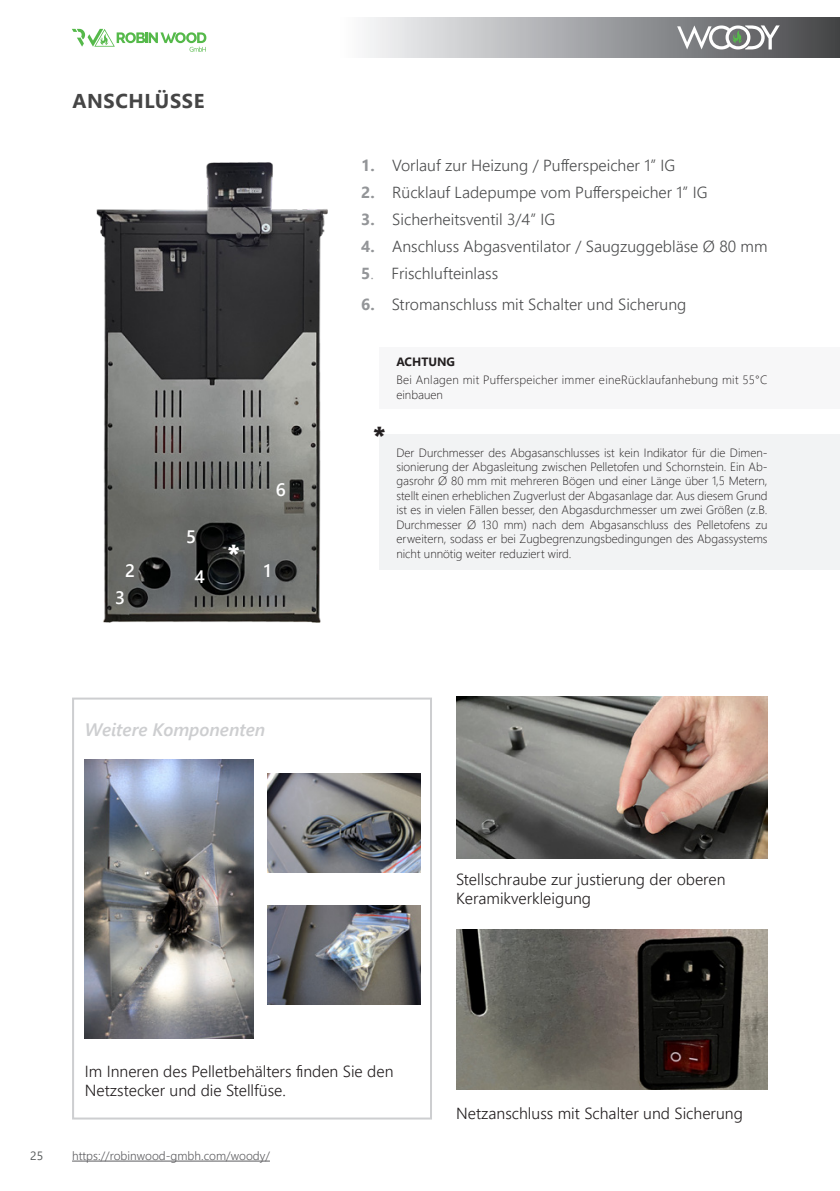
<style>
.page{position:relative;width:840px;height:1191px;background:#fff}
.page>*{position:absolute;margin:0;border:0;box-sizing:border-box;transform-origin:0 0}
.t1{font:26px "Segoe UI Black";color:#231f20}
.t2{font:26px "Segoe UI Black";color:#fff}
.Paragraph_Style_2{font:700 20px "Segoe UI";letter-spacing:.03em;color:#454545}
.t3{font:italic 600 18px "Segoe UI";color:#cdced0}
.t4{font:600 18px "Segoe UI";color:#fff}
.t5{font:300 16px "Segoe UI";color:#4b4c4d}
.t6{font:300 16px/19.2px "Segoe UI";color:#231f20}
.t7{font:300 12px/14.4px "Segoe UI";letter-spacing:.025em;color:#231f20;text-align:justify}
.t8{font:300 12px "Segoe UI";color:#5e5e61}
.t9{font:300 12px "Segoe UI";color:#231f20}
.t10{font:700 12px "Segoe UI";color:#231f20}
.t11{font:12px "Segoe UI";color:#585b5c}
.s1{font-weight:700;color:#939598}
.s2{color:#939598}
</style>
<div class="page">
<svg style="left:72px;top:29px;width:134px;height:23px"></svg>
<div style="left:337px;top:17px;width:502px;height:41px;background:linear-gradient(to right,#feffff,#48494c)"></div>
<svg style="left:676px;top:25px;width:103px;height:24px"></svg>
<hr style="left:72px;top:1160px;width:198px;height:1px;background:#5e5e61">
<img style="left:96px;top:162px;width:232px;height:461px">
<img style="left:456px;top:929px;width:311px;height:160px">
<img style="left:456px;top:696px;width:311px;height:162px">
<img style="left:85px;top:760px;width:169px;height:278px">
<img style="left:267px;top:774px;width:153px;height:98px">
<img style="left:267px;top:905px;width:153px;height:99px">
<div style="left:72px;top:697px;width:360px;height:422px;border:2px solid #cdced0"></div>
<div style="left:379px;top:347px;width:460px;height:62px;background:#f7f7f8"></div>
<div style="left:379px;top:435px;width:460px;height:135px;background:#f2f3f4"></div>
<p class="Paragraph_Style_2" style="left:72px;top:82px;width:133px">ANSCHLÜSSE</p>
<p class="t4" style="left:186px;top:520px;width:11px">5</p>
<p class="t2" style="left:227px;top:534px;width:14px">*</p>
<p class="t4" style="left:276px;top:473px;width:12px">6</p>
<p class="t4" style="left:125px;top:554px;width:11px">2</p>
<p class="t4" style="left:264px;top:554px;width:9px">1</p>
<p class="t4" style="left:194px;top:560px;width:12px">4</p>
<p class="t4" style="left:115px;top:580px;width:11px">3</p>
<p class="t3" style="left:85px;top:713px;width:182px">Weitere Komponenten</p>
<p class="t5" style="left:361px;top:151px;width:315px"><span class="s1">1.</span> Vorlauf zur Heizung / Pufferspeicher 1” IG</p>
<p class="t5" style="left:361px;top:177px;width:347px"><span class="s1">2.</span> Rücklauf Ladepumpe vom Pufferspeicher 1” IG</p>
<p class="t5" style="left:361px;top:204px;width:195px"><span class="s1">3.</span> Sicherheitsventil 3/4” IG</p>
<p class="t5" style="left:361px;top:231px;width:407px"><span class="s1">4.</span> Anschluss Abgasventilator / Saugzuggebläse Ø 80 mm</p>
<p class="t5" style="left:361px;top:258px;width:138px"><span class="s1">5</span><span class="s2">.</span> Frischlufteinlass</p>
<p class="t5" style="left:361px;top:290px;width:326px"><span class="s1">6.</span> Stromanschluss mit Schalter und Sicherung</p>
<p class="t1" style="left:373px;top:417px;width:14px">*</p>
<p class="t10" style="left:396px;top:351px;width:60px">ACHTUNG</p>
<p class="t7" style="left:396px;top:372px;width:372px">Bei Anlagen mit Pufferspeicher immer eineRücklaufanhebung mit 55°C</p>
<p class="t9" style="left:396px;top:383px;width:48px">einbauen</p>
<p class="t7" style="left:396px;top:444px;width:372px">Der Durchmesser des Abgasanschlusses ist kein Indikator für die Dimen&shy;sionierung der Abgasleitung zwischen Pelletofen und Schornstein. Ein Ab&shy;gasrohr Ø 80 mm mit mehreren Bögen und einer Länge über 1,5 Metern, stellt einen erheblichen Zugverlust der Abgasanlage dar. Aus diesem Grund ist es in vielen Fällen besser, den Abgasdurchmesser um zwei Größen (z.B.<br>Durchmesser Ø 130 mm) nach dem Abgasanschluss des Pelletofens zu erweitern, sodass er bei Zugbegrenzungsbedingungen des Abgassystems nicht unnötig weiter reduziert wird.</p>
<p class="t6" style="left:456px;top:867px;width:270px">Stellschraube zur justierung der oberen<br>Keramikverkleigung</p>
<p class="t6" style="left:85px;top:1059px;width:310px">Im Inneren des Pelletbehälters finden Sie den<br>Netzstecker und die Stellfüse.</p>
<p class="t11" style="left:30px;top:1144px;width:14px">25</p>
<p class="t8" style="left:72px;top:1144px;width:199px">https://robinwood-gmbh.com/woody/</p>
<p class="t6" style="left:456px;top:1102px;width:288px">Netzanschluss mit Schalter und Sicherung</p>
</div>
